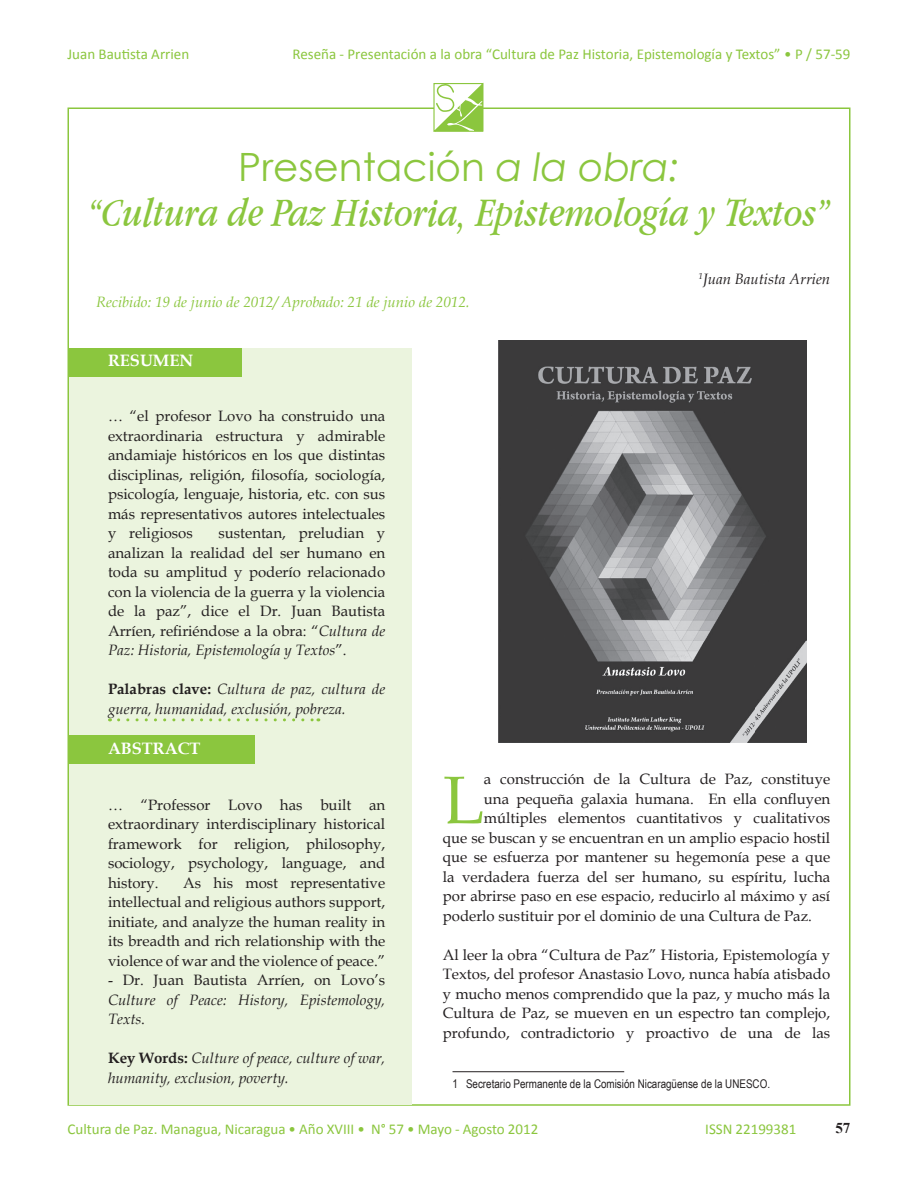
<style>
.page{position:relative;width:918px;height:1188px;background:#fff}
.page>*{position:absolute;margin:0;border:0;box-sizing:border-box;transform-origin:0 0}
.t1{font:67.35px "Book Antiqua";color:#8bc63e}
.t2{font:italic 42px "Apple Garamond";color:#8bc63e}
.t3{font:39px "Century Gothic";color:#8bc63e}
.t4{font:700 16.5px "Book Antiqua";color:#fff}
.t5{font:15px/19.5px "Book Antiqua";color:#231f20;text-align:justify}
.t6{font:italic 15px/19.5px "Book Antiqua";color:#231f20}
.t7{font:15px "Calibri";color:#8bc63e}
.t8{font:italic 15px "Book Antiqua";color:#8bc63e}
.t9{font:700 15px "Times New Roman";color:#231f20}
.t10{font:12px "Arial Narrow";color:#231f20}
.s1{font-style:italic}
.s2{font-weight:700;font-style:normal}
.s3{font-style:normal}
</style>
<div class="page">
<svg style="left:433px;top:82px;width:51px;height:50px"></svg>
<div style="left:69px;top:348px;width:342px;height:756px;background:#ebf4de"></div>
<div style="left:68px;top:348px;width:174px;height:28px;background:#8bc63e"></div>
<div style="left:68px;top:736px;width:187px;height:28px;background:#8bc63e"></div>
<svg style="left:119px;top:718px;width:200px;height:3px"></svg>
<hr style="left:453px;top:1071px;width:171px;height:1px;background:#231f20">
<img style="left:499px;top:341px;width:308px;height:401px">
<p class="t7" style="left:67px;top:44px;width:123px">Juan Bautista Arrien</p>
<p class="t7" style="left:292px;top:44px;width:560px">Reseña - Presentación a la obra “Cultura de Paz Historia, Epistemología y Textos” • P / 57-59</p>
<h3 class="t3" style="left:238px;top:139px;width:443px">Presentación <span class="s1">a la obra:</span></h3>
<h2 class="t2" style="left:88px;top:188px;width:743px">“Cultura de Paz Historia, Epistemología y Textos”</h2>
<p class="t6" style="left:699px;top:269px;width:133px"><sup>1</sup>Juan Bautista Arrien</p>
<p class="t8" style="left:96px;top:291px;width:375px">Recibido: 19 de junio de 2012/ Aprobado: 21 de junio de 2012.</p>
<p class="t4" style="left:108px;top:349px;width:87px">RESUMEN</p>
<p class="t5" style="left:108px;top:406px;width:279px">… “el profesor Lovo ha construido una extraordinaria estructura y admirable andamiaje históricos en los que distintas disciplinas, religión, filosofía, sociología, psicología, lenguaje, historia, etc. con sus más representativos autores intelectuales y religiosos</p>
<p class="t5" style="left:108px;top:523px;width:279px;text-indent:111px">sustentan, preludian y analizan la realidad del ser humano en toda su amplitud y poderío relacionado con la violencia de la guerra y la violencia de la paz”, dice el Dr. Juan Bautista Arríen, refiriéndose a la obra: “<span class="s1">Cultura de Paz: Historia, Epistemología y Textos</span>”.</p>
<p class="t6" style="left:108px;top:679px;width:279px"><span class="s2">Palabras clave:</span> Cultura de paz, cultura de guerra, humanidad, exclusión, pobreza.</p>
<p class="t4" style="left:108px;top:737px;width:94px">ABSTRACT</p>
<p class="t5" style="left:108px;top:794px;width:279px">… “Professor Lovo has built an extraordinary interdisciplinary historical framework for religion, philosophy, sociology, psychology, language, and history.</p>
<p class="t5" style="left:108px;top:872px;width:279px;text-indent:75px">As his most representative intellectual and religious authors support, initiate, and analyze the human reality in its breadth and rich relationship with the violence of war and the violence of peace.”</p>
<p class="t5" style="left:108px;top:970px;width:279px">- Dr. Juan Bautista Arríen, on Lovo’s</p>
<p class="t6" style="left:108px;top:989px;width:279px">Culture of Peace: History, Epistemology,<br>Texts<span class="s3">.</span></p>
<p class="t6" style="left:108px;top:1048px;width:279px"><span class="s2">Key Words:</span> Culture of peace, culture of war, humanity, exclusion, poverty.</p>
<h1 class="t1" style="left:443px;top:753px;width:43px">L</h1>
<p class="t5" style="left:484px;top:769px;width:348px">a construcción de la Cultura de Paz, constituye</p>
<p class="t5" style="left:484px;top:788px;width:348px">una pequeña galaxia humana. En ella confluyen</p>
<p class="t5" style="left:484px;top:808px;width:348px">múltiples elementos cuantitativos y cualitativos</p>
<p class="t5" style="left:443px;top:827px;width:389px">que se buscan y se encuentran en un amplio espacio hostil</p>
<p class="t5" style="left:443px;top:847px;width:389px">que se esfuerza por mantener su hegemonía pese a que</p>
<p class="t5" style="left:443px;top:866px;width:389px">la verdadera fuerza del ser humano, su espíritu, lucha</p>
<p class="t5" style="left:443px;top:886px;width:389px">por abrirse paso en ese espacio, reducirlo al máximo y así</p>
<p class="t5" style="left:443px;top:905px;width:371px">poderlo sustituir por el dominio de una Cultura de Paz.</p>
<p class="t5" style="left:443px;top:944px;width:389px">Al leer la obra “Cultura de Paz” Historia, Epistemología y Textos, del profesor Anastasio Lovo, nunca había atisbado y mucho menos comprendido que la paz, y mucho más la Cultura de Paz, se mueven en un espectro tan complejo, profundo, contradictorio y proactivo de una de las</p>
<p class="t10" style="left:453px;top:1075px;width:319px">1 Secretario Permanente de la Comisión Nicaragüense de la UNESCO.</p>
<p class="t7" style="left:67px;top:1120px;width:472px">Cultura de Paz. Managua, Nicaragua • Año XVIII • N° 57 • Mayo - Agosto 2012</p>
<p class="t7" style="left:705px;top:1120px;width:93px">ISSN 22199381</p>
<p class="t9" style="left:835px;top:1117px;width:16px">57</p>
</div>
